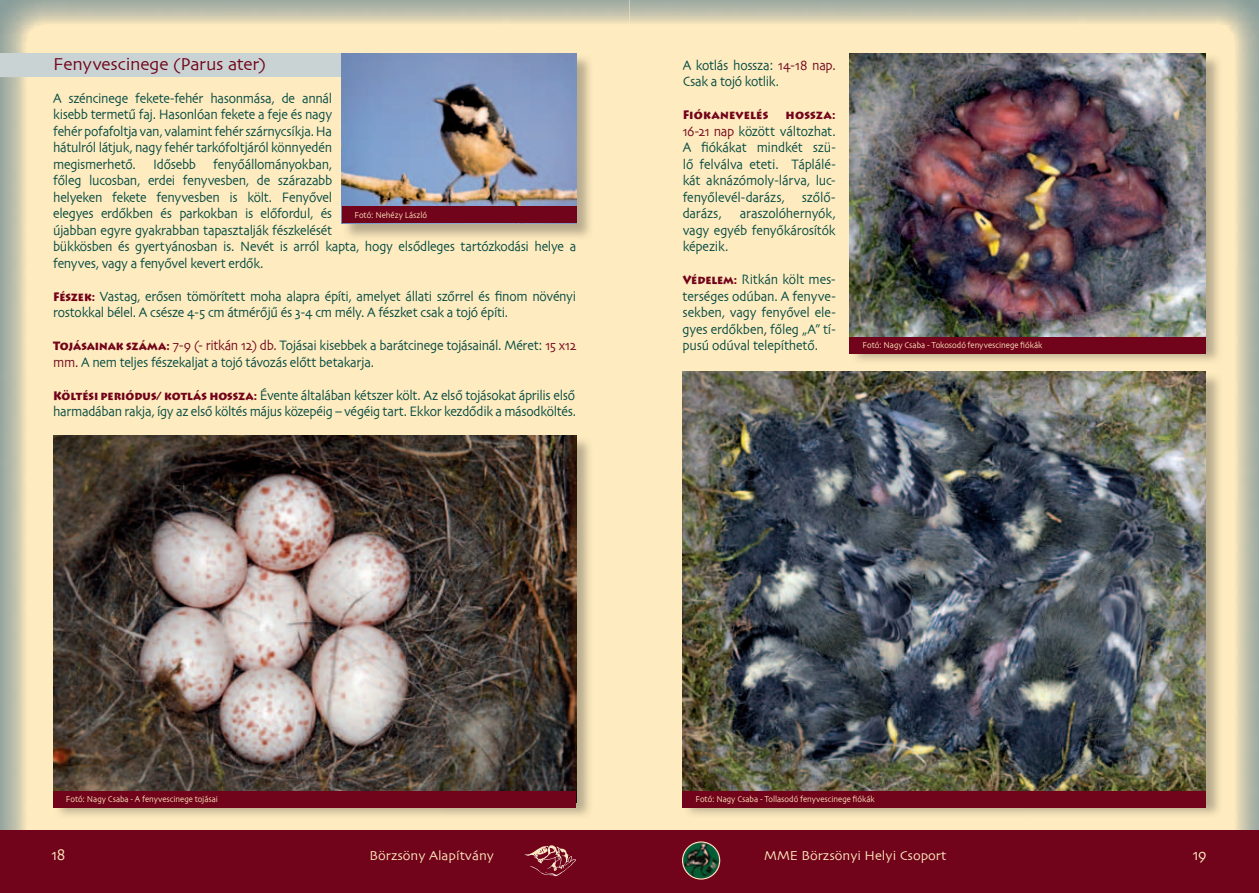
<style>
.page{position:relative;width:1259px;height:893px;background:#fff}
.page>*{position:absolute;margin:0;border:0;box-sizing:border-box;transform-origin:0 0}
.t1{font:18px "Skia";letter-spacing:-.015em;color:#71031a}
.t2{font:16.5px "Skia";color:#feebbf;scale:.9 1}
.t3{font:14.25px/16.5px "Skia";letter-spacing:-.02em;color:#004841;scale:.9 1}
.t4{font:13.5px "Skia";color:#feebbf}
.t5{font:900 12px "Lithos Pro";letter-spacing:.015em;color:#71031a;scale:.92 1}
.t6{font:9px "Skia";letter-spacing:-.005em;color:#feebbf;scale:.9 1}
.s1{font-family:"Lithos Pro";font-weight:900;font-size:12px;color:#71031a}
.s2{color:#71031a}
.s3{color:#231f20}
</style>
<div class="page">
<div style="left:0;top:0;width:629px;height:893px;background:#feebbf"></div>
<img style="left:0;top:52px;width:27px;height:779px">
<div style="left:0;top:831px;width:629px;height:62px;background:#71031a"></div>
<img style="left:525px;top:845px;width:50px;height:26px">
<div style="left:629px;top:0;width:630px;height:893px;background:#feebbf"></div>
<img style="left:1234px;top:52px;width:25px;height:779px">
<div style="left:629px;top:831px;width:630px;height:62px;background:#71031a"></div>
<img style="left:683px;top:842px;width:36px;height:36px;border-radius:18px">
<div style="left:682px;top:841px;width:38px;height:39px;border:1px solid #feebbf;border-radius:50%"></div>
<div style="left:0;top:53px;width:557px;height:24px;background:#cad3d3"></div>
<img style="left:58px;top:435px;width:532px;height:381px">
<img style="left:53px;top:435px;width:523px;height:356px">
<img style="left:855px;top:53px;width:364px;height:308px">
<img style="left:849px;top:53px;width:356px;height:284px">
<img style="left:687px;top:371px;width:533px;height:444px">
<img style="left:682px;top:371px;width:523px;height:420px">
<img style="left:341px;top:53px;width:249px;height:184px">
<img style="left:342px;top:53px;width:234px;height:153px">
<div style="left:342px;top:206px;width:234px;height:17px;background:#71031a"></div>
<div style="left:53px;top:791px;width:523px;height:17px;background:#71031a"></div>
<div style="left:849px;top:337px;width:356px;height:17px;background:#71031a"></div>
<div style="left:682px;top:791px;width:524px;height:17px;background:#71031a"></div>
<p class="t1" style="left:53px;top:53px;width:214px">Fenyvescinege (Parus ater)</p>
<p class="t3" style="left:53px;top:91px;width:583px">A széncinege fekete-fehér hasonmása, de annál<br>kisebb termetű faj. Hasonlóan fekete a feje és nagy<br>fehér pofafoltja van, valamint fehér szárnycsíkja. Ha<br>hátulról látjuk, nagy fehér tarkófoltjáról könnyedén<br>megismerhető. Idősebb fenyőállományokban,<br>főleg lucosban, erdei fenyvesben, de szárazabb<br>helyeken fekete fenyvesben is költ. Fenyővel<br>elegyes erdőkben és parkokban is előfordul, és<br>újabban egyre gyakrabban tapasztalják fészkelését<br>bükkösben és gyertyánosban is. Nevét is arról kapta, hogy elsődleges tartózkodási helye a fenyves, vagy a fenyővel kevert erdők.</p>
<p class="t3" style="left:53px;top:289px;width:583px"><span class="s1">Fészek:</span> Vastag, erősen tömörített moha alapra építi, amelyet állati szőrrel és finom növényi rostokkal bélel. A csésze 4-5 cm átmérőjű és 3-4 cm mély. A fészket csak a tojó építi.</p>
<p class="t3" style="left:53px;top:338px;width:583px"><span class="s1">Tojásainak száma:</span> <span class="s2">7-9 (- ritkán 12) db.</span> Tojásai kisebbek a barátcinege tojásainál. Méret: <span class="s2">15 x12 mm.</span> A nem teljes fészekaljat a tojó távozás előtt betakarja.</p>
<p class="t3" style="left:53px;top:388px;width:583px"><span class="s1">Költési periódus/ kotlás hossza:</span> Évente általában kétszer költ. Az első tojásokat április első harmadában rakja, így az első költés május közepéig – végéig tart. Ekkor kezdődik a másodköltés.</p>
<p class="t6" style="left:354px;top:209px;width:82px">Fotó: Nehézy László</p>
<p class="t3" style="left:682px;top:58px;width:171px">A kotlás hossza: <span class="s2">14-18 nap.<br></span>Csak a tojó kotlik.</p>
<p class="t5" style="left:682px;top:107px;width:95px">Fiókanevelés</p>
<p class="t5" style="left:785px;top:107px;width:56px">hossza:</p>
<p class="t3" style="left:682px;top:124px;width:172px;text-align:justify"><span class="s2">16-21 nap</span> között változhat.<br>A fiókákat mindkét szü&shy;lő felválva eteti. Táplálé&shy;kát aknázómoly-lárva, luc&shy;fenyőlevél-darázs, szőlő&shy;darázs,</p>
<p class="t3" style="left:682px;top:206px;width:172px;text-align:justify;text-indent:57px">araszolóhernyók, vagy egyéb fenyőkárosítók képezik.</p>
<p class="t3" style="left:682px;top:272px;width:172px;text-align:justify"><span class="s1">Védelem:</span> Ritkán költ mes&shy;terséges odúban. A fenyve&shy;sekben, vagy fenyővel ele&shy;gyes erdőkben<span class="s3">,</span> főleg „A” tí&shy;pusú odúval telepíthető.</p>
<p class="t6" style="left:862px;top:340px;width:201px">Fotó: Nagy Csaba - Tokosodó fenyvescinege fiókák</p>
<p class="t6" style="left:66px;top:794px;width:170px">Fotó: Nagy Csaba - A fenyvescinege tojásai</p>
<p class="t6" style="left:695px;top:794px;width:201px">Fotó: Nagy Csaba - Tollasodó fenyvescinege fiókák</p>
<p class="t2" style="left:51px;top:845px;width:17px">18</p>
<p class="t4" style="left:369px;top:848px;width:126px">Börzsöny Alapítvány</p>
<p class="t4" style="left:764px;top:848px;width:184px">MME Börzsönyi Helyi Csoport</p>
<p class="t2" style="left:1192px;top:845px;width:17px">19</p>
</div>
